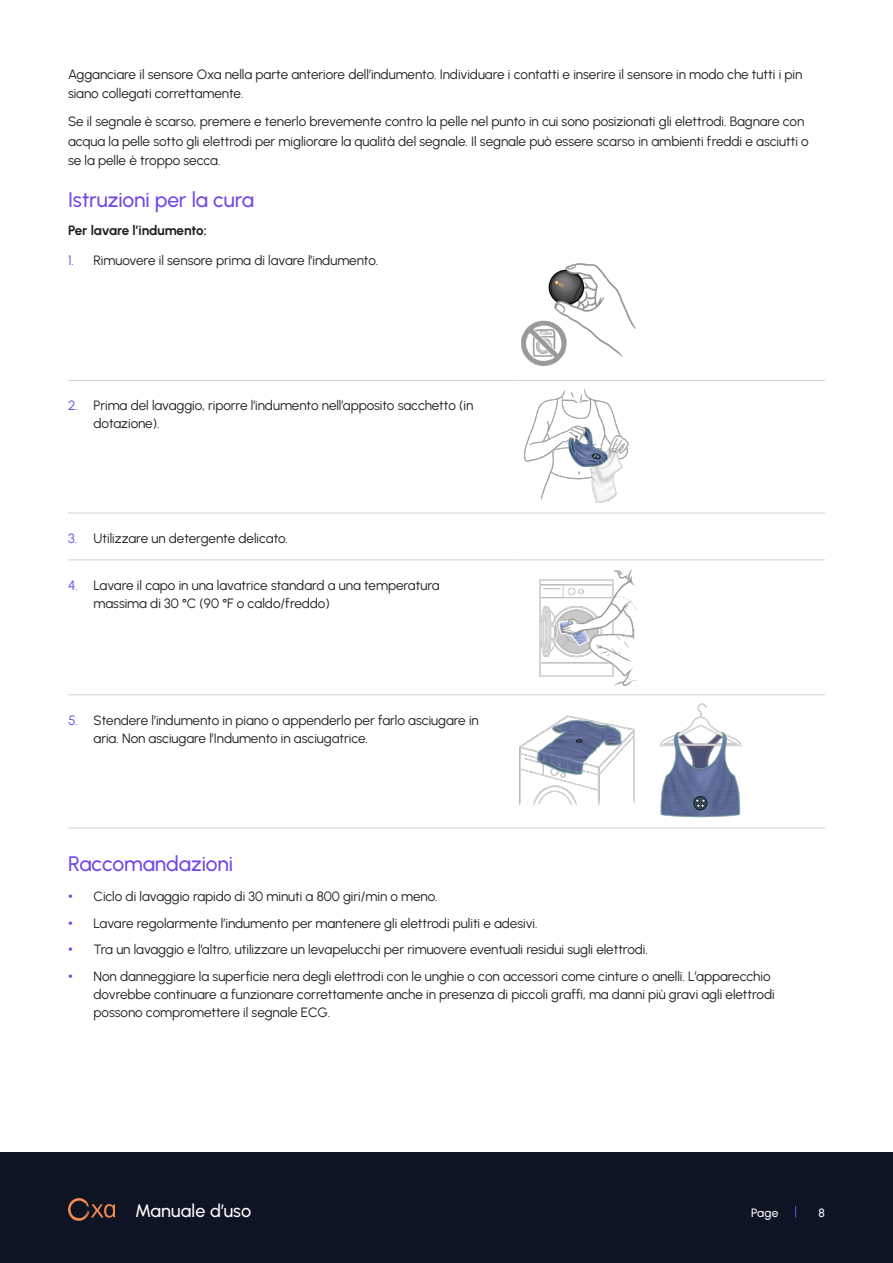
<style>
.page{position:relative;width:893px;height:1263px;background:#fff}
.page>*{position:absolute;margin:0;border:0;box-sizing:border-box;transform-origin:0 0}
._02_Subtitle{font:500 21px "Urbanist";letter-spacing:-.005em;color:#7148e8}
.t1{font:500 18px "Urbanist";letter-spacing:.01em;color:#fff}
._03_Body{font:13.5px/18px "Urbanist";letter-spacing:-.005em;color:#231f20}
._03_Body_Bold{font:700 13.5px "Urbanist";letter-spacing:-.01em;color:#231f20}
.t2{font:500 12px "Urbanist";color:#fff}
.s1{color:#7148e8}
.s2{font-family:"Arial";color:#7148e8}
</style>
<div class="page">
<div style="left:0;top:1152px;width:893px;height:111px;background:#0f1424"></div>
<svg style="left:68px;top:1198px;width:47px;height:23px"></svg>
<hr style="left:68px;top:380px;width:449px;height:1px;background:#d0d1d2">
<hr style="left:517px;top:380px;width:308px;height:1px;background:#d0d1d2">
<hr style="left:68px;top:513px;width:449px;height:1px;background:#d0d1d2">
<hr style="left:517px;top:513px;width:308px;height:1px;background:#d0d1d2">
<hr style="left:68px;top:559px;width:449px;height:1px;background:#d0d1d2">
<hr style="left:517px;top:559px;width:308px;height:1px;background:#d0d1d2">
<hr style="left:68px;top:694px;width:449px;height:1px;background:#d0d1d2">
<hr style="left:517px;top:694px;width:308px;height:1px;background:#d0d1d2">
<hr style="left:68px;top:828px;width:449px;height:1px;background:#d0d1d2">
<hr style="left:517px;top:828px;width:308px;height:1px;background:#d0d1d2">
<img style="left:521px;top:263px;width:115px;height:103px">
<img style="left:524px;top:389px;width:105px;height:114px">
<img style="left:539px;top:569px;width:98px;height:117px">
<img style="left:519px;top:715px;width:116px;height:91px">
<img style="left:659px;top:703px;width:83px;height:115px">
<p class="_03_Body" style="left:68px;top:64px;width:736px;line-height:19.5px">Agganciare il sensore Oxa nella parte anteriore dell’indumento. Individuare i contatti e inserire il sensore in modo che tutti i pin siano collegati correttamente.</p>
<p class="_03_Body" style="left:68px;top:111px;width:742px;line-height:19.5px">Se il segnale è scarso, premere e tenerlo brevemente contro la pelle nel punto in cui sono posizionati gli elettrodi. Bagnare con acqua la pelle sotto gli elettrodi per migliorare la qualità del segnale. Il segnale può essere scarso in ambienti freddi e asciutti o se la pelle è troppo secca.</p>
<p class="_02_Subtitle" style="left:68px;top:186px;width:187px">Istruzioni per la cura</p>
<p class="_03_Body_Bold" style="left:68px;top:222px;width:140px">Per lavare l’indumento:</p>
<p class="_03_Body" style="left:68px;top:251px;width:312px"><span class="s1">1.</span> Rimuovere il sensore prima di lavare l’indumento.</p>
<p class="_03_Body" style="left:94px;top:396px;width:381px;text-indent:-26px"><span class="s1">2.</span> Prima del lavaggio, riporre l’indumento nell’apposito sacchetto (in dotazione).</p>
<p class="_03_Body" style="left:68px;top:529px;width:221px"><span class="s1">3.</span> Utilizzare un detergente delicato.</p>
<p class="_03_Body" style="left:94px;top:576px;width:348px;text-indent:-26px"><span class="s1">4.</span> Lavare il capo in una lavatrice standard a una temperatura massima di 30 °C (90 °F o caldo/freddo)</p>
<p class="_03_Body" style="left:94px;top:710px;width:387px;text-indent:-26px"><span class="s1">5.</span> Stendere l’indumento in piano o appenderlo per farlo asciugare in aria. Non asciugare l’Indumento in asciugatrice.</p>
<p class="_02_Subtitle" style="left:68px;top:849px;width:167px">Raccomandazioni</p>
<p class="_03_Body" style="left:68px;top:887px;width:371px"><span class="s2">•</span> Ciclo di lavaggio rapido di 30 minuti a 800 giri/min o meno.</p>
<p class="_03_Body" style="left:68px;top:914px;width:471px"><span class="s2">•</span> Lavare regolarmente l’indumento per mantenere gli elettrodi puliti e adesivi.</p>
<p class="_03_Body" style="left:68px;top:940px;width:581px"><span class="s2">•</span> Tra un lavaggio e l’altro, utilizzare un levapelucchi per rimuovere eventuali residui sugli elettrodi.</p>
<p class="_03_Body" style="left:94px;top:967px;width:683px;text-indent:-26px"><span class="s2">•</span> Non danneggiare la superficie nera degli elettrodi con le unghie o con accessori come cinture o anelli. L’apparecchio dovrebbe continuare a funzionare correttamente anche in presenza di piccoli graffi, ma danni più gravi agli elettrodi possono compromettere il segnale ECG.</p>
<h2 class="t1" style="left:135px;top:1199px;width:118px">Manuale d’uso</h2>
<p class="t2" style="left:751px;top:1205px;width:29px">Page</p>
<p class="t2" style="left:819px;top:1205px;width:8px">8</p>
</div>
